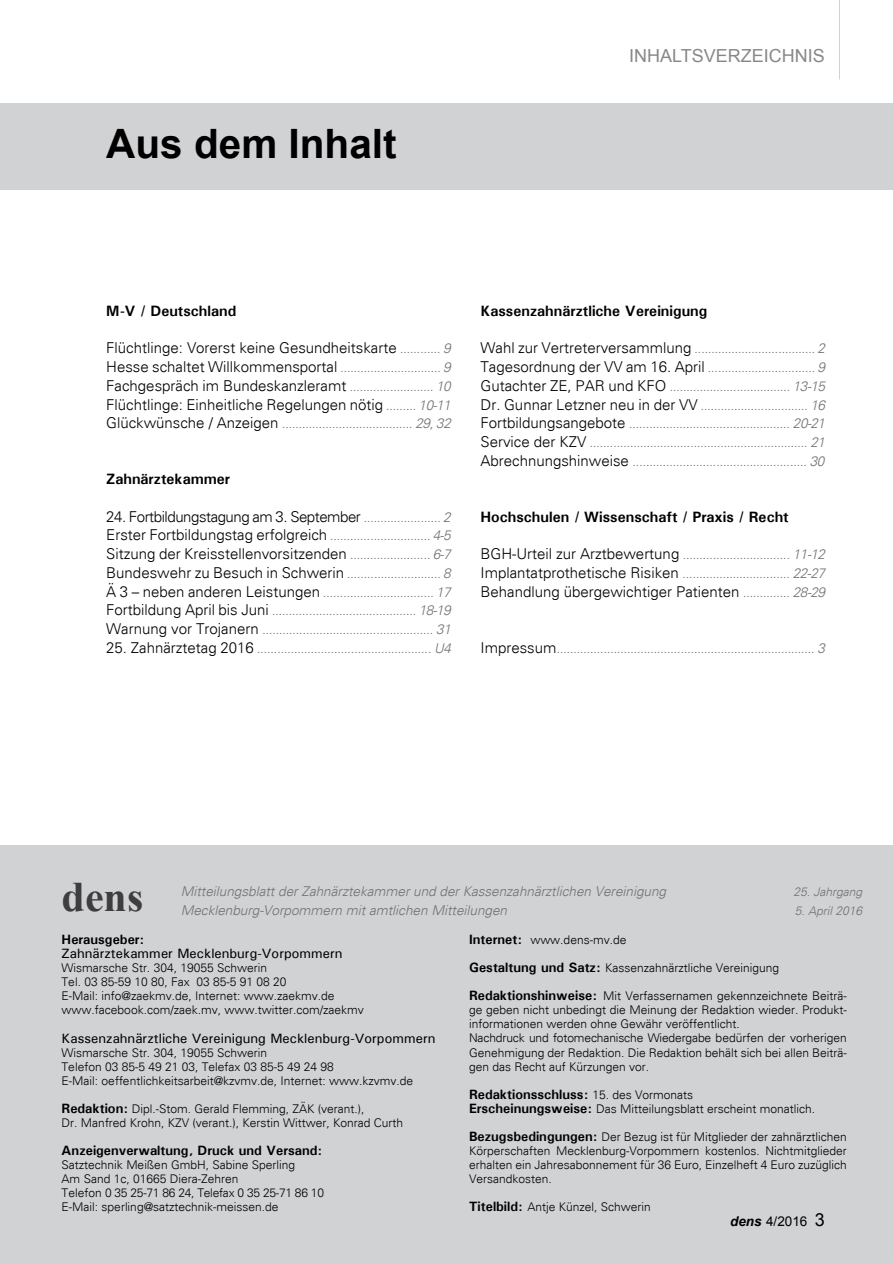
<style>
.page{position:relative;width:893px;height:1263px;background:#fff}
.page>*{position:absolute;margin:0;border:0;box-sizing:border-box;transform-origin:0 0}
.t1{font:700 42px "Times New Roman";color:#3e3d40}
.t2{font:700 40.5px "Arial";color:#000}
.t3{font:18px "Arial";color:#87888a}
.t4{font:300 15px/18.8px "Univers";color:#000}
.t5{font:700 15px "Univers";color:#000}
.t6{font:300 15px "Univers";letter-spacing:-.03em;color:#000}
.t7{font:italic 300 13.5px/18.8px "Univers";color:#707172}
.t8{font:500 13.5px "Univers";color:#000}
.t9{font:700 13.5px "Univers";color:#000}
.t10{font:13.5px "Arial";color:#000}
.t11{font:300 12px/14.1px "Univers";color:#000}
.t12{font:italic 300 12px "Univers";color:#707172}
.s1{font-style:italic;font-size:13.5px;color:#707172}
.s2{font-style:normal;font-size:15px;color:#000}
.s3{font-weight:700;font-size:13.5px}
.s4{font-weight:300;font-size:12px}
.s5{font-weight:700;font-style:italic}
.s6{font-size:18px}
</style>
<div class="page">
<hr style="left:839px;top:0;width:1px;height:79px;background:#d1d2d4">
<div style="left:0;top:845px;width:893px;height:418px;background:#d1d2d4"></div>
<div style="left:0;top:104px;width:893px;height:86px;background:#d1d2d4"></div>
<h2 class="t2" style="left:106px;top:117px;width:292px">Aus dem Inhalt</h2>
<h3 class="t3" style="left:629px;top:44px;width:197px">INHALTSVERZEICHNIS</h3>
<p class="t5" style="left:106px;top:301px;width:132px">M-V / Deutschland</p>
<p class="t4" style="left:106px;top:339px;width:346px">Flüchtlinge: Vorerst keine Gesundheitskarte <span class="s1">............ 9</span></p>
<p class="t7" style="left:106px;top:358px;width:346px"><span class="s2">Hesse schaltet Willkommensportal</span> .............................. 9</p>
<p class="t4" style="left:106px;top:376px;width:346px">Fachgespräch im Bundeskanzleramt <span class="s1">......................... 10<br></span>Flüchtlinge: Einheitliche Regelungen nötig <span class="s1">......... 10-11</span></p>
<p class="t7" style="left:106px;top:414px;width:346px"><span class="s2">Glückwünsche / Anzeigen</span> ....................................... 29, 32</p>
<p class="t5" style="left:106px;top:470px;width:125px">Zahnärztekammer</p>
<p class="t6" style="left:106px;top:507px;width:346px">24. Fortbildungstagung am 3. September <span class="s1">....................... 2</span></p>
<p class="t7" style="left:106px;top:526px;width:346px"><span class="s2">Erster Fortbildungstag erfolgreich</span> .............................. 4-5</p>
<p class="t4" style="left:106px;top:544px;width:346px">Sitzung der Kreisstellenvorsitzenden <span class="s1">........................ 6-7</span></p>
<p class="t7" style="left:106px;top:564px;width:346px;text-align:justify"><span class="s2">Bundeswehr zu Besuch in Schwerin</span> ............................ 8<br><span class="s2">Ä 3 – neben anderen Leistungen</span> ................................. 17<br><span class="s2">Fortbildung April bis Juni</span> ........................................... 18-19<br><span class="s2">Warnung vor Trojanern</span> ................................................... 31</p>
<p class="t7" style="left:106px;top:639px;width:346px"><span class="s2">25. Zahnärztetag 2016</span> .................................................... U4</p>
<p class="t5" style="left:480px;top:301px;width:228px">Kassenzahnärztliche Vereinigung</p>
<p class="t7" style="left:480px;top:339px;width:346px;text-align:justify"><span class="s2">Wahl zur Vertreterversammlung</span> .................................... 2<br><span class="s2">Tagesordnung der VV am 16. April</span> ................................ 9<br><span class="s2">Gutachter ZE, PAR und KFO</span> .................................... 13-15<br><span class="s2">Dr. Gunnar Letzner neu in der VV</span> ................................ 16<br><span class="s2">Fortbildungsangebote</span> ................................................ 20-21<br><span class="s2">Service der KZV</span> ................................................................. 21<br><span class="s2">Abrechnungshinweise</span> .................................................... 30</p>
<p class="t5" style="left:480px;top:507px;width:310px">Hochschulen / Wissenschaft / Praxis / Recht</p>
<p class="t7" style="left:480px;top:545px;width:346px"><span class="s2">BGH-Urteil zur Arztbewertung</span> ................................ 11-12<br><span class="s2">Implantatprothetische Risiken</span> ................................ 22-27</p>
<p class="t4" style="left:480px;top:582px;width:346px">Behandlung übergewichtiger Patienten <span class="s1">.............. 28-29</span></p>
<p class="t7" style="left:480px;top:639px;width:346px"><span class="s2">Impressum</span>............................................................................. 3</p>
<h1 class="t1" style="left:62px;top:867px;width:83px">dens</h1>
<p class="t7" style="left:181px;top:882px;width:487px">Mitteilungsblatt der Zahnärztekammer und der Kassenzahnärztlichen Vereinigung<br>Mecklenburg-Vorpommern mit amtlichen Mitteilungen</p>
<p class="t12" style="left:793px;top:884px;width:70px">25. Jahrgang</p>
<p class="t12" style="left:795px;top:903px;width:69px">5. April 2016</p>
<p class="t9" style="left:62px;top:931px;width:84px">Herausgeber:</p>
<p class="t8" style="left:62px;top:945px;width:282px">Zahnärztekammer Mecklenburg-Vorpommern</p>
<p class="t11" style="left:62px;top:961px;width:304px">Wismarsche Str. 304, 19055 Schwerin<br>Tel. 03 85-59 10 80, Fax 03 85-5 91 08 20<br>E-Mail: info@zaekmv.de, Internet: www.zaekmv.de www.facebook.com/zaek.mv, www.twitter.com/zaekmv</p>
<p class="t8" style="left:62px;top:1029px;width:375px">Kassenzahnärztliche Vereinigung Mecklenburg-Vorpommern</p>
<p class="t11" style="left:62px;top:1045px;width:353px">Wismarsche Str. 304, 19055 Schwerin<br>Telefon 03 85-5 49 21 03, Telefax 03 85-5 49 24 98<br>E-Mail: oeffentlichkeitsarbeit@kzvmv.de, Internet: www.kzvmv.de</p>
<p class="t11" style="left:62px;top:1101px;width:343px"><span class="s3">Redaktion:</span> Dipl.-Stom. Gerald Flemming, ZÄK (verant.),<br>Dr. Manfred Krohn, KZV (verant.), Kerstin Wittwer, Konrad Curth</p>
<p class="t9" style="left:62px;top:1142px;width:262px">Anzeigenverwaltung, Druck und Versand:</p>
<p class="t11" style="left:62px;top:1157px;width:264px">Satztechnik Meißen GmbH, Sabine Sperling<br>Am Sand 1c, 01665 Diera-Zehren<br>Telefon 0 35 25-71 86 24, Telefax 0 35 25-71 86 10<br>E-Mail: sperling@satztechnik-meissen.de</p>
<p class="t11" style="left:469px;top:933px;width:159px"><span class="s3">Internet:</span> www.dens-mv.de</p>
<p class="t11" style="left:469px;top:961px;width:311px"><span class="s3">Gestaltung und Satz:</span> Kassenzahnärztliche Vereinigung</p>
<p class="t11" style="left:469px;top:989px;width:379px"><span class="s3">Redaktionshinweise:</span> Mit Verfassernamen gekennzeichnete Beiträ&shy;ge geben nicht unbedingt die Meinung der Redaktion wieder. Produkt&shy;informationen werden ohne Gewähr veröffentlicht.<br>Nachdruck und fotomechanische Wiedergabe bedürfen der vorherigen Genehmigung der Redaktion. Die Redaktion behält sich bei allen Beiträ&shy;gen das Recht auf Kürzungen vor.</p>
<p class="t9" style="left:469px;top:1085px;width:226px">Redaktionsschluss: <span class="s4">15. des Vormonats</span></p>
<p class="t11" style="left:469px;top:1101px;width:347px"><span class="s3">Erscheinungsweise:</span> Das Mitteilungsblatt erscheint monatlich.</p>
<p class="t11" style="left:469px;top:1129px;width:379px;text-align:justify"><span class="s3">Bezugsbedingungen:</span> Der Bezug ist für Mitglieder der zahnärztlichen Körperschaften Mecklenburg-Vorpommern kostenlos. Nichtmitglieder erhalten ein Jahresabonnement für 36 Euro, Einzelheft 4 Euro zuzüglich Versandkosten.</p>
<p class="t11" style="left:469px;top:1199px;width:183px"><span class="s3">Titelbild:</span> Antje Künzel, Schwerin</p>
<p class="t10" style="left:730px;top:1212px;width:96px"><span class="s5">dens</span> 4/2016 <span class="s6">3</span></p>
</div>
